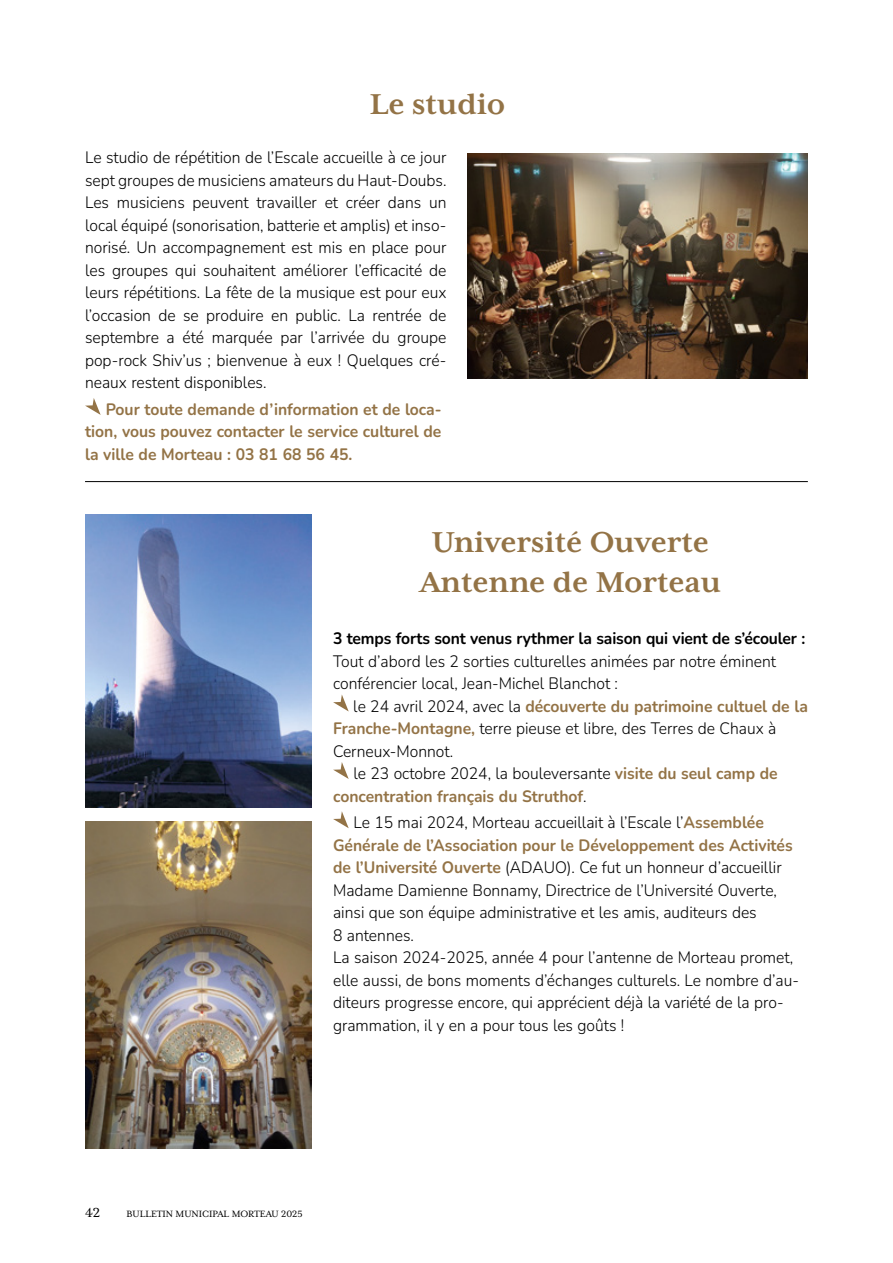
<style>
.page{position:relative;width:893px;height:1263px;background:#fff}
.page>*{position:absolute;margin:0;border:0;box-sizing:border-box;transform-origin:0 0}
.t1{font:700 33px/39.6px "Mrs Eaves XL Serif OT";color:#937346;text-align:center}
.t2{font:300 16.5px/22.5px "Nunito";color:#000;scale:.95 1}
.t3{font:700 16.5px/22.5px "Nunito";color:#937346;text-align:justify;scale:.95 1}
.t4{font:700 16.5px "Nunito";letter-spacing:-.01em;color:#000;scale:.95 1}
.t5{font:15px "Mrs Eaves XL Serif OT";color:#000}
.t6{font:10.5px "Mrs Eaves XL Serif OT";color:#000}
.s1{font-weight:300;color:#000}
.s2{font-weight:700;color:#937346}
</style>
<div class="page">
<svg style="left:333px;top:694px;width:16px;height:17px"></svg>
<svg style="left:333px;top:762px;width:16px;height:17px"></svg>
<svg style="left:333px;top:811px;width:16px;height:17px"></svg>
<img style="left:85px;top:821px;width:227px;height:327px">
<img style="left:85px;top:514px;width:227px;height:293px">
<svg style="left:85px;top:398px;width:16px;height:17px"></svg>
<img style="left:468px;top:153px;width:340px;height:225px">
<hr style="left:85px;top:481px;width:723px;height:1px;background:#000">
<h1 class="t1" style="left:370px;top:84px;width:137px">Le studio</h1>
<p class="t2" style="left:85px;top:146px;width:382px;text-align:justify">Le studio de répétition de l’Escale accueille à ce jour sept groupes de musiciens amateurs du Haut-Doubs.<br>Les musiciens peuvent travailler et créer dans un local équipé (sonorisation, batterie et amplis) et inso&shy;norisé. Un accompagnement est mis en place pour les groupes qui souhaitent améliorer l’efficacité de leurs répétitions. La fête de la musique est pour eux l’occasion de se produire en public. La rentrée de septembre a été marquée par l’arrivée du groupe pop-rock Shiv’us ; bienvenue à eux ! Quelques cré&shy;neaux restent disponibles.</p>
<p class="t3" style="left:85px;top:397px;width:377px;text-indent:21px">Pour toute demande d’information et de loca&shy;tion, vous pouvez contacter le service culturel de la ville de Morteau : 03 81 68 56 45.</p>
<h1 class="t1" style="left:420px;top:523px;width:302px">Université Ouverte<br>Antenne de Morteau</h1>
<p class="t4" style="left:333px;top:627px;width:499px">3 temps forts sont venus rythmer la saison qui vient de s’écouler :</p>
<p class="t2" style="left:333px;top:649px;width:468px">Tout d’abord les 2 sorties culturelles animées par notre éminent conférencier local, Jean-Michel Blanchot :</p>
<p class="t3" style="left:353px;top:694px;width:480px"><span class="s1">le 24 avril 2024, avec la</span> découverte du patrimoine cultuel de la</p>
<p class="t2" style="left:333px;top:716px;width:468px"><span class="s2">Franche-Montagne,</span> terre pieuse et libre, des Terres de Chaux à</p>
<p class="t2" style="left:333px;top:739px;width:128px">Cerneux-Monnot.</p>
<p class="t2" style="left:354px;top:761px;width:448px">le 23 octobre 2024, la bouleversante <span class="s2">visite du seul camp de</span></p>
<p class="t3" style="left:333px;top:784px;width:268px">concentration français du Struthof<span class="s1">.</span></p>
<p class="t2" style="left:333px;top:811px;width:492px;text-indent:20px">Le 15 mai 2024, Morteau accueillait à l’Escale l’<span class="s2">Assemblée Générale de l’Association pour le Développement des Activités de l’Université Ouverte</span> (ADAUO). Ce fut un honneur d’accueillir Madame Damienne Bonnamy, Directrice de l’Université Ouverte, ainsi que son équipe administrative et les amis, auditeurs des<br>8 antennes.<br>La saison 2024-2025, année 4 pour l’antenne de Morteau promet, elle aussi, de bons moments d’échanges culturels. Le nombre d’au&shy;diteurs progresse encore, qui apprécient déjà la variété de la pro&shy;grammation, il y en a pour tous les goûts !</p>
<p class="t5" style="left:85px;top:1205px;width:17px">42</p>
<p class="t6" style="left:126px;top:1208px;width:178px">BULLETIN MUNICIPAL MORTEAU 2025</p>
</div>
